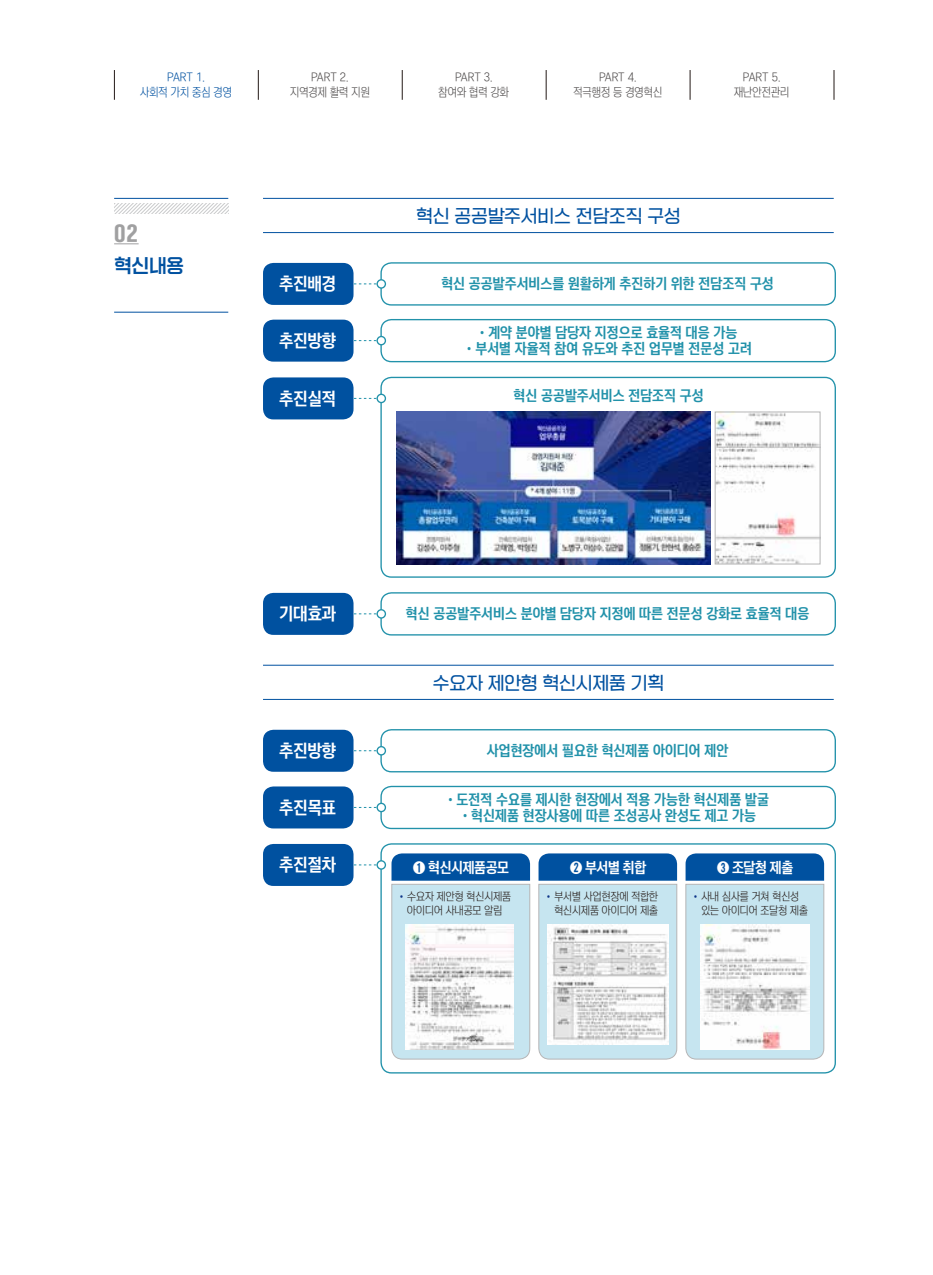
<style>
.page{position:relative;width:933px;height:1275px;background:#fff}
.page>*{position:absolute;margin:0;border:0;box-sizing:border-box;transform-origin:0 0}
.t1{font:19.25px "SD Gyeokdong G206 Hv";color:#a0a0a1}
.t2{font:18.38px "SD Gyeokdong G205 Bd";color:#0051a0;scale:.95 1}
.t3{font:17.5px "SD Gyeokdong G204 Rg";color:#0051a0;scale:.95 1}
.t4{font:17.32px "SD Gt Neo Cond g Bd";color:#fff}
.t5{font:14.53px "SD Gt Neo Cond g Bd";color:#2292aa}
.t6{font:14.53px "SD Gt Neo Cond g Bd";letter-spacing:-.03em;color:#fff}
.t7{font:12.25px/15.8px "SD Gt Neo Cond c Lt";color:#4d4a4a;text-align:center}
.t8{font:12.25px/15.8px "SD Gt Neo Cond c Lt";color:#0051a0;text-align:center}
.t9{font:11.38px/13.7px "SD Gt Neo Cond c Lt";color:#231916;text-align:center}
.s1{color:#0d3488}
</style>
<div class="page">
<hr style="left:114px;top:70px;width:1px;height:30px;background:#231916">
<hr style="left:258px;top:70px;width:1px;height:30px;background:#231916">
<hr style="left:546px;top:70px;width:1px;height:30px;background:#231916">
<hr style="left:402px;top:70px;width:1px;height:30px;background:#231916">
<hr style="left:689px;top:70px;width:1px;height:30px;background:#231916">
<hr style="left:833px;top:70px;width:1px;height:30px;background:#231916">
<hr style="left:263px;top:198px;width:570px;height:1px;background:#0051a0">
<hr style="left:263px;top:232px;width:570px;height:1px;background:#0051a0">
<img style="left:396px;top:412px;width:314px;height:152px">
<img style="left:717px;top:414px;width:101px;height:148px">
<div style="left:715px;top:412px;width:105px;height:152px;border:1px solid #b5b5b6"></div>
<div style="left:263px;top:263px;width:90px;height:42px;background:#0051a0;border-radius:10px"></div>
<div style="left:263px;top:320px;width:90px;height:42px;background:#0051a0;border-radius:10px"></div>
<div style="left:263px;top:377px;width:90px;height:42px;background:#0051a0;border-radius:10px"></div>
<div style="left:263px;top:593px;width:90px;height:42px;background:#0051a0;border-radius:10px"></div>
<div style="left:380px;top:262px;width:456px;height:44px;border:1px solid #2292aa;border-radius:10px"></div>
<div style="left:380px;top:319px;width:456px;height:43px;border:1px solid #2292aa;border-radius:10px"></div>
<div style="left:380px;top:377px;width:456px;height:201px;border:1px solid #2292aa;border-radius:10px"></div>
<div style="left:380px;top:592px;width:456px;height:44px;border:1px solid #2292aa;border-radius:10px"></div>
<svg style="left:377px;top:280px;width:8px;height:8px"></svg>
<div style="left:376px;top:279px;width:10px;height:10px;border:1px solid #2292aa;border-radius:50%"></div>
<div style="left:377px;top:336px;width:8px;height:9px;background:#fff;border-radius:50%"></div>
<div style="left:376px;top:336px;width:10px;height:9px;border:1px solid #2292aa;border-radius:50%"></div>
<svg style="left:377px;top:394px;width:8px;height:9px"></svg>
<div style="left:376px;top:394px;width:10px;height:9px;border:1px solid #2292aa;border-radius:50%"></div>
<svg style="left:377px;top:610px;width:8px;height:8px"></svg>
<div style="left:376px;top:609px;width:10px;height:10px;border:1px solid #2292aa;border-radius:50%"></div>
<svg style="left:354px;top:284px;width:22px;height:1px"></svg>
<svg style="left:354px;top:340px;width:22px;height:1px"></svg>
<svg style="left:354px;top:398px;width:22px;height:1px"></svg>
<svg style="left:354px;top:614px;width:22px;height:1px"></svg>
<hr style="left:263px;top:665px;width:570px;height:1px;background:#0051a0">
<hr style="left:263px;top:699px;width:570px;height:1px;background:#0051a0">
<div style="left:263px;top:730px;width:90px;height:42px;background:#0051a0;border-radius:10px"></div>
<div style="left:263px;top:786px;width:90px;height:42px;background:#0051a0;border-radius:10px"></div>
<div style="left:380px;top:729px;width:456px;height:43px;border:1px solid #2292aa;border-radius:10px"></div>
<div style="left:380px;top:786px;width:456px;height:43px;border:1px solid #2292aa;border-radius:10px"></div>
<div style="left:377px;top:747px;width:8px;height:8px;background:#fff;border-radius:50%"></div>
<div style="left:376px;top:746px;width:10px;height:9px;border:1px solid #2292aa;border-radius:50%"></div>
<svg style="left:377px;top:803px;width:8px;height:9px"></svg>
<div style="left:376px;top:803px;width:10px;height:9px;border:1px solid #2292aa;border-radius:50%"></div>
<svg style="left:354px;top:750px;width:22px;height:1px"></svg>
<svg style="left:354px;top:807px;width:22px;height:1px"></svg>
<div style="left:263px;top:844px;width:90px;height:42px;background:#0051a0;border-radius:10px"></div>
<div style="left:380px;top:843px;width:456px;height:230px;border:1px solid #2292aa;border-radius:10px"></div>
<svg style="left:377px;top:861px;width:8px;height:8px"></svg>
<div style="left:376px;top:860px;width:10px;height:10px;border:1px solid #2292aa;border-radius:50%"></div>
<svg style="left:354px;top:865px;width:22px;height:1px"></svg>
<svg style="left:391px;top:853px;width:139px;height:206px;background:#98c0db"></svg>
<svg style="left:538px;top:853px;width:139px;height:206px;background:#95bed9"></svg>
<svg style="left:685px;top:853px;width:139px;height:206px;background:#99c1db"></svg>
<img style="left:406px;top:925px;width:107px;height:125px">
<img style="left:547px;top:925px;width:121px;height:120px">
<img style="left:700px;top:925px;width:109px;height:124px">
<hr style="left:114px;top:198px;width:114px;height:1px;background:#0051a0">
<svg style="left:114px;top:204px;width:114px;height:9px"></svg>
<svg style="left:114px;top:243px;width:25px;height:1px"></svg>
<hr style="left:114px;top:312px;width:114px;height:1px;background:#0051a0">
<p class="t8" style="left:140px;top:69px;width:93px">PART 1.<br>사회적 가치 중심 경영</p>
<p class="t7" style="left:290px;top:69px;width:81px">PART 2.<br>지역경제 활력 지원</p>
<p class="t7" style="left:438px;top:69px;width:72px">PART 3.<br>참여와 협력 강화</p>
<p class="t7" style="left:573px;top:69px;width:90px">PART 4.<br>적극행정 등 경영혁신</p>
<p class="t7" style="left:734px;top:69px;width:57px">PART 5. 재난안전관리</p>
<p class="t1" style="left:114px;top:224px;width:25px">02</p>
<p class="t2" style="left:114px;top:257px;width:75px">혁신내용</p>
<p class="t4" style="left:279px;top:275px;width:59px">추진배경</p>
<p class="t4" style="left:279px;top:332px;width:59px">추진방향</p>
<p class="t4" style="left:279px;top:390px;width:59px">추진실적</p>
<p class="t3" style="left:416px;top:207px;width:280px">혁신 공공발주서비스 전담조직 구성</p>
<p class="t5" style="left:441px;top:277px;width:334px">혁신 공공발주서비스를 원활하게 추진하기 위한 전담조직 구성</p>
<p class="t5" style="left:476px;top:325px;width:263px">•계약 분야별 담당자 지정으로 효율적 대응 가능</p>
<p class="t5" style="left:463px;top:342px;width:290px">•부서별 자율적 참여 유도와 추진 업무별 전문성 고려</p>
<p class="t5" style="left:513px;top:388px;width:192px">혁신 공공발주서비스 전담조직 구성</p>
<p class="t4" style="left:279px;top:605px;width:59px">기대효과</p>
<p class="t5" style="left:406px;top:607px;width:405px">혁신 공공발주서비스 분야별 담당자 지정에 따른 전문성 강화로 효율적 대응</p>
<p class="t3" style="left:433px;top:674px;width:245px">수요자 제안형 혁신시제품 기획</p>
<p class="t4" style="left:279px;top:742px;width:59px">추진방향</p>
<p class="t4" style="left:279px;top:799px;width:59px">추진목표</p>
<p class="t5" style="left:487px;top:743px;width:243px">사업현장에서 필요한 혁신제품 아이디어 제안</p>
<p class="t5" style="left:444px;top:792px;width:326px">•도전적 수요를 제시한 현장에서 적용 가능한 혁신제품 발굴</p>
<p class="t5" style="left:459px;top:808px;width:298px">•혁신제품 현장사용에 따른 조성공사 완성도 제고 가능</p>
<p class="t4" style="left:279px;top:856px;width:59px">추진절차</p>
<p class="t6" style="left:413px;top:860px;width:97px">➊ 혁신시제품공모</p>
<p class="t6" style="left:570px;top:860px;width:78px">➋ 부서별 취합</p>
<p class="t6" style="left:717px;top:860px;width:78px">➌ 조달청 제출</p>
<p class="t9" style="left:397px;top:890px;width:116px"><span class="s1">•</span>수요자 제안형 혁신시제품 아이디어 사내공모 알림</p>
<p class="t9" style="left:544px;top:890px;width:116px;text-align:right"><span class="s1">•</span>부서별 사업현장에 적합한 혁신시제품 아이디어 제출</p>
<p class="t9" style="left:701px;top:890px;width:108px;text-align:left;text-indent:-10px"><span class="s1">•</span>사내 심사를 거쳐 혁신성 있는 아이디어 조달청 제출</p>
</div>
